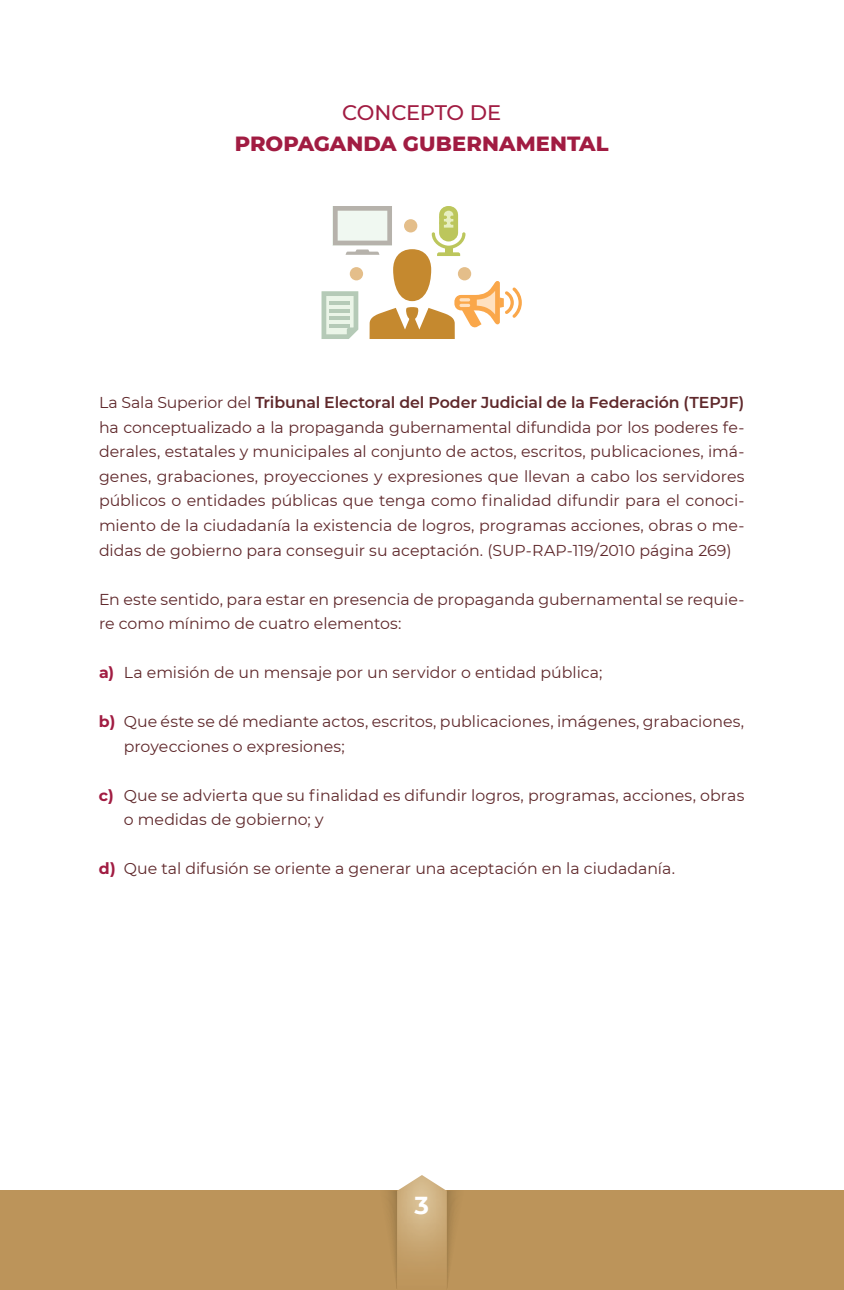
<style>
.page{position:relative;width:844px;height:1290px;background:#fff}
.page>*{position:absolute;margin:0;border:0;box-sizing:border-box;transform-origin:0 0}
.t1{font:700 24.5px "Montserrat";color:#fff}
.t2{font:800 21px "Montserrat";letter-spacing:.005em;color:#a11c42}
.t3{font:500 21px "Montserrat";letter-spacing:-.015em;color:#a11c42}
.t4{font:15.75px/24.5px "Montserrat";color:#5f282b}
.s1{font-weight:600}
.s2{font-weight:700;color:#a11c42}
</style>
<div class="page">
<div style="left:0;top:1191px;width:843px;height:99px;background:#bc945a"></div>
<svg style="left:388px;top:1191px;width:68px;height:97px"></svg>
<img style="left:397px;top:1175px;width:49px;height:113px">
<svg style="left:321px;top:206px;width:200px;height:133px"></svg>
<div style="left:404px;top:219px;width:13px;height:13px;background:#e4be8a;border-radius:50%"></div>
<div style="left:349px;top:267px;width:14px;height:13px;background:#e4be8a;border-radius:50%"></div>
<div style="left:458px;top:267px;width:13px;height:13px;background:#e4be8a;border-radius:50%"></div>
<h2 class="t3" style="left:342px;top:97px;width:160px">CONCEPTO DE</h2>
<h2 class="t2" style="left:235px;top:128px;width:375px">PROPAGANDA GUBERNAMENTAL</h2>
<p class="t4" style="left:99px;top:390px;width:646px;text-align:justify">La Sala Superior del <span class="s1">Tribunal Electoral del Poder Judicial de la Federación (TEPJF) </span>ha conceptualizado a la propaganda gubernamental difundida por los poderes fe&shy;derales, estatales y municipales al conjunto de actos, escritos, publicaciones, imá&shy;genes, grabaciones, proyecciones y expresiones que llevan a cabo los servidores públicos o entidades públicas que tenga como finalidad difundir para el conoci&shy;miento de la ciudadanía la existencia de logros, programas acciones, obras o me&shy;didas de gobierno para conseguir su aceptación. (SUP-RAP-119/2010 página 269)</p>
<p class="t4" style="left:99px;top:586px;width:646px">En este sentido, para estar en presencia de propaganda gubernamental se requie&shy;re como mínimo de cuatro elementos:</p>
<p class="t4" style="left:99px;top:660px;width:505px"><span class="s2">a)</span> La emisión de un mensaje por un servidor o entidad pública;</p>
<p class="t4" style="left:124px;top:709px;width:622px;text-indent:-25px"><span class="s2">b)</span> Que éste se dé mediante actos, escritos, publicaciones, imágenes, grabaciones, proyecciones o expresiones;</p>
<p class="t4" style="left:124px;top:782px;width:622px;text-indent:-25px"><span class="s2">c)</span> Que se advierta que su finalidad es difundir logros, programas, acciones, obras o medidas de gobierno; y</p>
<p class="t4" style="left:99px;top:856px;width:577px"><span class="s2">d)</span> Que tal difusión se oriente a generar una aceptación en la ciudadanía.</p>
<h1 class="t1" style="left:414px;top:1188px;width:16px">3</h1>
</div>
